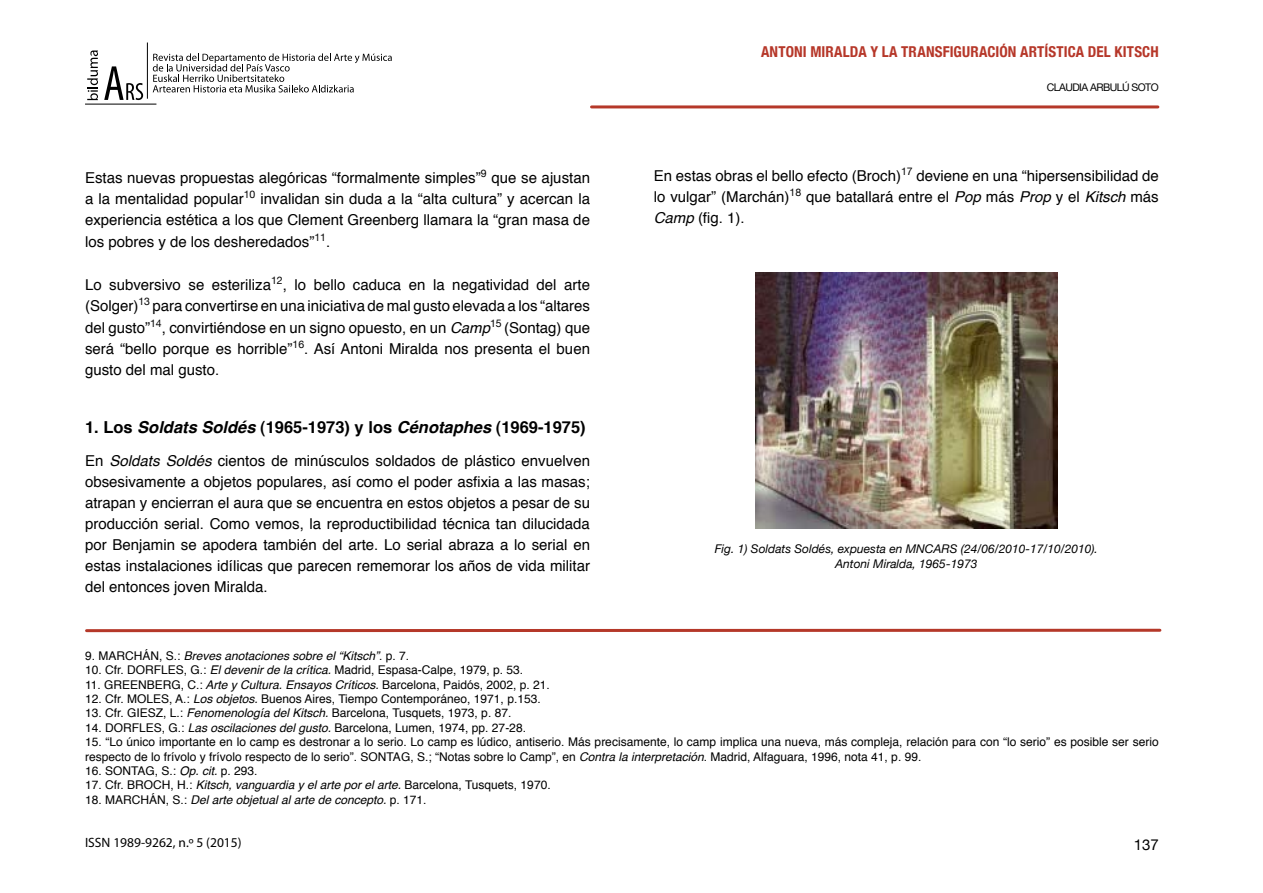
<style>
.page{position:relative;width:1263px;height:893px;background:#fff}
.page>*{position:absolute;margin:0;border:0;box-sizing:border-box;transform-origin:0 0}
.t1{font:700 16.5px "Helvetica";color:#000}
.t2{font:15px/21px "Helvetica";color:#000;text-align:justify}
.t3{font:700 condensed 15px "Helvetica Neue";letter-spacing:.01em;color:#b63729}
.t4{font:15px "Helvetica Neue";color:#000}
.t5{font:13.5px "Myriad Pro";color:#000}
.t6{font:12px/14.4px "Helvetica";color:#000}
.t7{font:italic 12px "Helvetica";color:#000}
.t8{font:italic 12px/14.4px "Helvetica Neue";color:#000;text-align:center}
.t9{font:10.5px "Helvetica Neue";letter-spacing:-.05em;color:#000}
.s1{font-style:italic}
.s2{font-style:normal}
</style>
<div class="page">
<svg style="left:104px;top:66px;width:39px;height:34px"></svg>
<svg style="left:87px;top:50px;width:11px;height:50px"></svg>
<hr style="left:85px;top:104px;width:71px;height:1px;background:#000">
<svg style="left:153px;top:53px;width:239px;height:39px"></svg>
<hr style="left:147px;top:43px;width:1px;height:56px;background:#000">
<hr style="left:591px;top:105px;width:567px;height:3px;background:#b53829">
<hr style="left:87px;top:629px;width:1073px;height:3px;background:#b53829">
<img style="left:755px;top:273px;width:302px;height:255px">
<p class="t3" style="left:761px;top:43px;width:399px">ANTONI MIRALDA Y LA TRANSFIGURACIÓN ARTÍSTICA DEL KITSCH</p>
<p class="t2" style="left:85px;top:167px;width:506px;line-height:21.5px">Estas nuevas propuestas alegóricas “formalmente simples”<sup>9</sup> que se ajustan a la mentalidad popular<sup>10</sup> invalidan sin duda a la “alta cultura” y acercan la experiencia estética a los que Clement Greenberg llamara la “gran masa de los pobres y de los desheredados”<sup>11</sup>.</p>
<p class="t2" style="left:85px;top:274px;width:506px;line-height:21.5px">Lo subversivo se esteriliza<sup>12</sup>, lo bello caduca en la negatividad del arte (Solger)<sup>13</sup> para convertirse en una iniciativa de mal gusto elevada a los “altares del gusto”<sup>14</sup>, convirtiéndose en un signo opuesto, en un <span class="s1">Camp</span><sup>15</sup> (Sontag) que será “bello porque es horrible”<sup>16</sup>. Así Antoni Miralda nos presenta el buen gusto del mal gusto.</p>
<p class="t1" style="left:85px;top:414px;width:502px">1. Los <span class="s1">Soldats Soldés</span> (1965-1973) y los <span class="s1">Cénotaphes</span> (1969-1975)</p>
<p class="t2" style="left:85px;top:451px;width:506px">En <span class="s1">Soldats Soldés</span> cientos de minúsculos soldados de plástico envuelven obsesivamente a objetos populares, así como el poder asfixia a las masas; atrapan y encierran el aura que se encuentra en estos objetos a pesar de su producción serial. Como vemos, la reproductibilidad técnica tan dilucidada por Benjamin se apodera también del arte. Lo serial abraza a lo serial en estas instalaciones idílicas que parecen rememorar los años de vida militar del entonces joven Miralda.</p>
<p class="t9" style="left:1047px;top:81px;width:114px">CLAUDIA ARBULÚ SOTO</p>
<p class="t2" style="left:654px;top:166px;width:506px">En estas obras el bello efecto (Broch)<sup>17</sup> deviene en una “hipersensibilidad de lo vulgar” (Marchán)<sup>18</sup> que batallará entre el <span class="s1">Pop</span> más <span class="s1">Prop</span> y el <span class="s1">Kitsch</span> más <span class="s1">Camp</span> (fig. 1).</p>
<p class="t8" style="left:715px;top:542px;width:385px">Fig. 1) Soldats Soldés, expuesta en MNCARS (24/06/2010-17/10/2010).<br>Antoni Miralda, 1965-1973</p>
<p class="t7" style="left:85px;top:646px;width:326px"><span class="s2">9. MARCHÁN, S.:</span> Breves anotaciones sobre el “Kitsch”<span class="s2">. p. 7.</span></p>
<p class="t6" style="left:85px;top:663px;width:440px">10. Cfr. DORFLES, G.: <span class="s1">El devenir de la crítica.</span> Madrid, Espasa-Calpe, 1979, p. 53.</p>
<p class="t6" style="left:85px;top:678px;width:466px">11. GREENBERG, C.: <span class="s1">Arte y Cultura. Ensayos Críticos.</span> Barcelona, Paidós, 2002, p. 21.</p>
<p class="t6" style="left:85px;top:692px;width:457px">12. Cfr. MOLES, A.: <span class="s1">Los objetos.</span> Buenos Aires, Tiempo Contemporáneo, 1971, p.153.</p>
<p class="t6" style="left:85px;top:706px;width:428px">13. Cfr. GIESZ, L.: <span class="s1">Fenomenología del Kitsch.</span> Barcelona, Tusquets, 1973, p. 87.</p>
<p class="t6" style="left:85px;top:721px;width:442px">14. DORFLES, G.: <span class="s1">Las oscilaciones del gusto.</span> Barcelona, Lumen, 1974, pp. 27-28.</p>
<p class="t6" style="left:85px;top:735px;width:1075px">15. “Lo único importante en lo camp es destronar a lo serio. Lo camp es lúdico, antiserio. Más precisamente, lo camp implica una nueva, más compleja, relación para con “lo serio” es posible ser serio respecto de lo frívolo y frívolo respecto de lo serio”. SONTAG, S.; “Notas sobre lo Camp”, en <span class="s1">Contra la interpretación</span>. Madrid, Alfaguara, 1996, nota 41, p. 99.</p>
<p class="t6" style="left:85px;top:764px;width:174px">16. SONTAG, S.: <span class="s1">Op. cit.</span> p. 293.</p>
<p class="t6" style="left:85px;top:778px;width:467px">17. Cfr. BROCH, H.: <span class="s1">Kitsch, vanguardia y el arte por el arte.</span> Barcelona, Tusquets, 1970.</p>
<p class="t7" style="left:85px;top:790px;width:343px"><span class="s2">18. MARCHÁN, S.:</span> Del arte objetual al arte de concepto. <span class="s2">p. 171.</span></p>
<p class="t5" style="left:85px;top:835px;width:158px">ISSN 1989-9262, n.º 5 (2015)</p>
<p class="t4" style="left:1134px;top:836px;width:27px">137</p>
</div>
